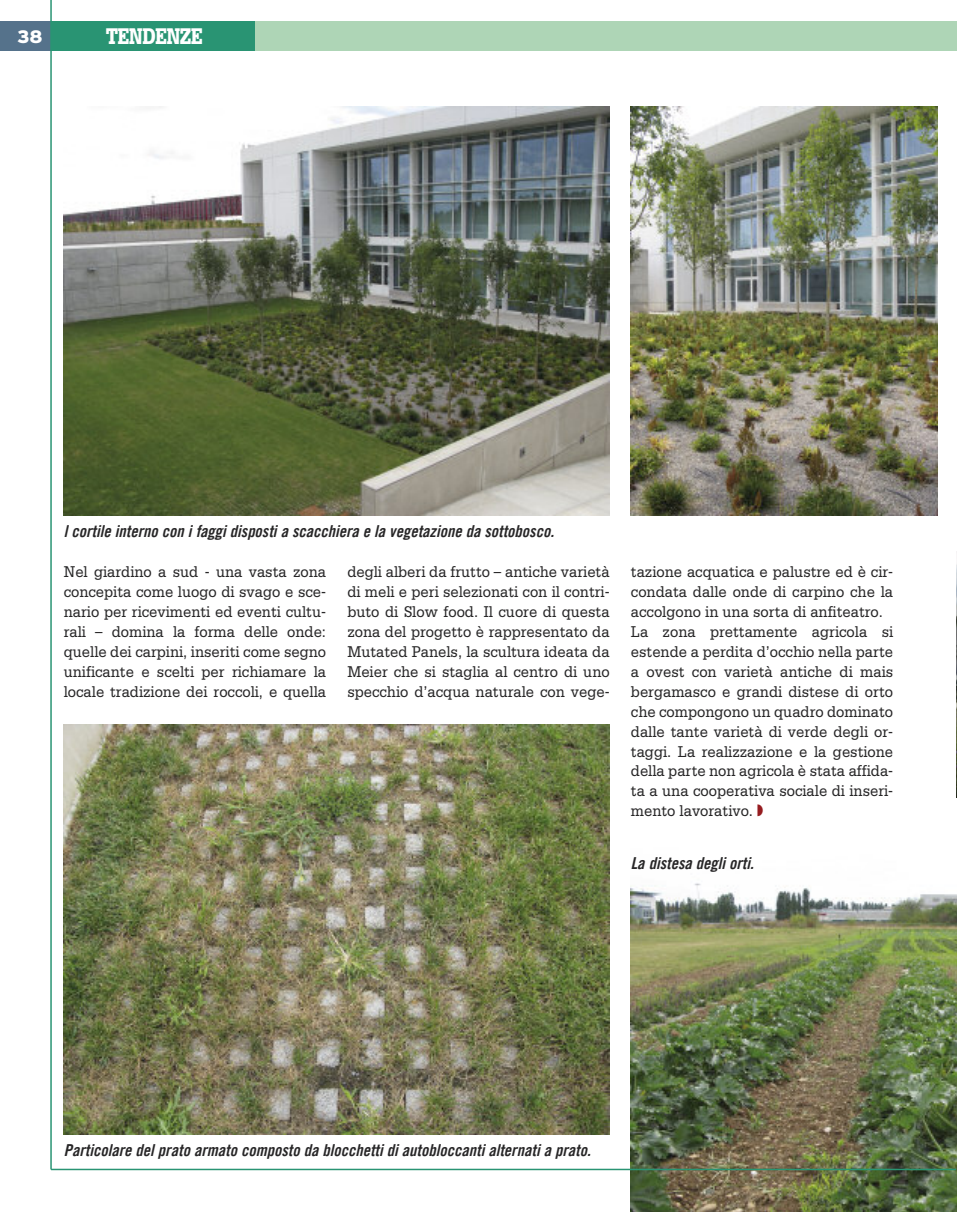
<style>
.page{position:relative;width:957px;height:1212px;background:#fff}
.page>*{position:absolute;margin:0;border:0;box-sizing:border-box;transform-origin:0 0}
.t1{font:900 24px "Serifa";letter-spacing:-.015em;color:#fff;scale:.72 1}
.t2{font:900 18px "Interstate";color:#fff}
.t3{font:16.5px/20px "Serifa";color:#272627;text-align:justify;scale:.9 1}
.t4{font:16.5px "Trade Gothic LT Com Bd Cn 20 Obl";color:#272627}
.s1{color:#961c20}
</style>
<div class="page">
<img style="left:631px;top:797px;width:326px;height:415px">
<div style="left:0;top:21px;width:51px;height:30px;background:#55728b"></div>
<div style="left:51px;top:21px;width:204px;height:30px;background:#299473"></div>
<div style="left:255px;top:21px;width:702px;height:30px;background:#aed5b6"></div>
<hr style="left:50px;top:0;width:2px;height:1169px;background:#299473">
<hr style="left:51px;top:1169px;width:905px;height:1px;background:#299473">
<img style="left:64px;top:106px;width:545px;height:410px">
<img style="left:631px;top:106px;width:306px;height:409px">
<img style="left:64px;top:725px;width:545px;height:409px">
<img style="left:956px;top:552px;width:1px;height:245px">
<p class="t2" style="left:17px;top:26px;width:27px">38</p>
<h1 class="t1" style="left:106px;top:28px;width:136px">TENDENZE</h1>
<p class="t4" style="left:64px;top:522px;width:492px">l cortile interno con i faggi disposti a scacchiera e la vegetazione da sottobosco.</p>
<p class="t3" style="left:64px;top:563px;width:293px">Nel giardino a sud - una vasta zona concepita come luogo di svago e sce&shy;nario per ricevimenti ed eventi cultu&shy;rali – domina la forma delle onde: quelle dei carpini, inseriti come segno unificante e scelti per richiamare la locale tradizione dei roccoli, e quella</p>
<p class="t3" style="left:347px;top:563px;width:293px">degli alberi da frutto – antiche varietà di meli e peri selezionati con il contri&shy;buto di Slow food. Il cuore di questa zona del progetto è rappresentato da Mutated Panels, la scultura ideata da Meier che si staglia al centro di uno specchio d’acqua naturale con vege-</p>
<p class="t3" style="left:631px;top:563px;width:293px;text-align:left">tazione acquatica e palustre ed è cir&shy;condata dalle onde di carpino che la accolgono in una sorta di anfiteatro.<br>La zona prettamente agricola si estende a perdita d’occhio nella parte a ovest con varietà antiche di mais bergamasco e grandi distese di orto che compongono un quadro dominato dalle tante varietà di verde degli or&shy;taggi. La realizzazione e la gestione della parte non agricola è stata affida&shy;ta a una cooperativa sociale di inseri&shy;mento lavorativo. <span class="s1">◗</span></p>
<p class="t4" style="left:631px;top:853px;width:124px">La distesa degli orti.</p>
<p class="t4" style="left:64px;top:1140px;width:528px">Particolare del prato armato composto da blocchetti di autobloccanti alternati a prato.</p>
</div>
